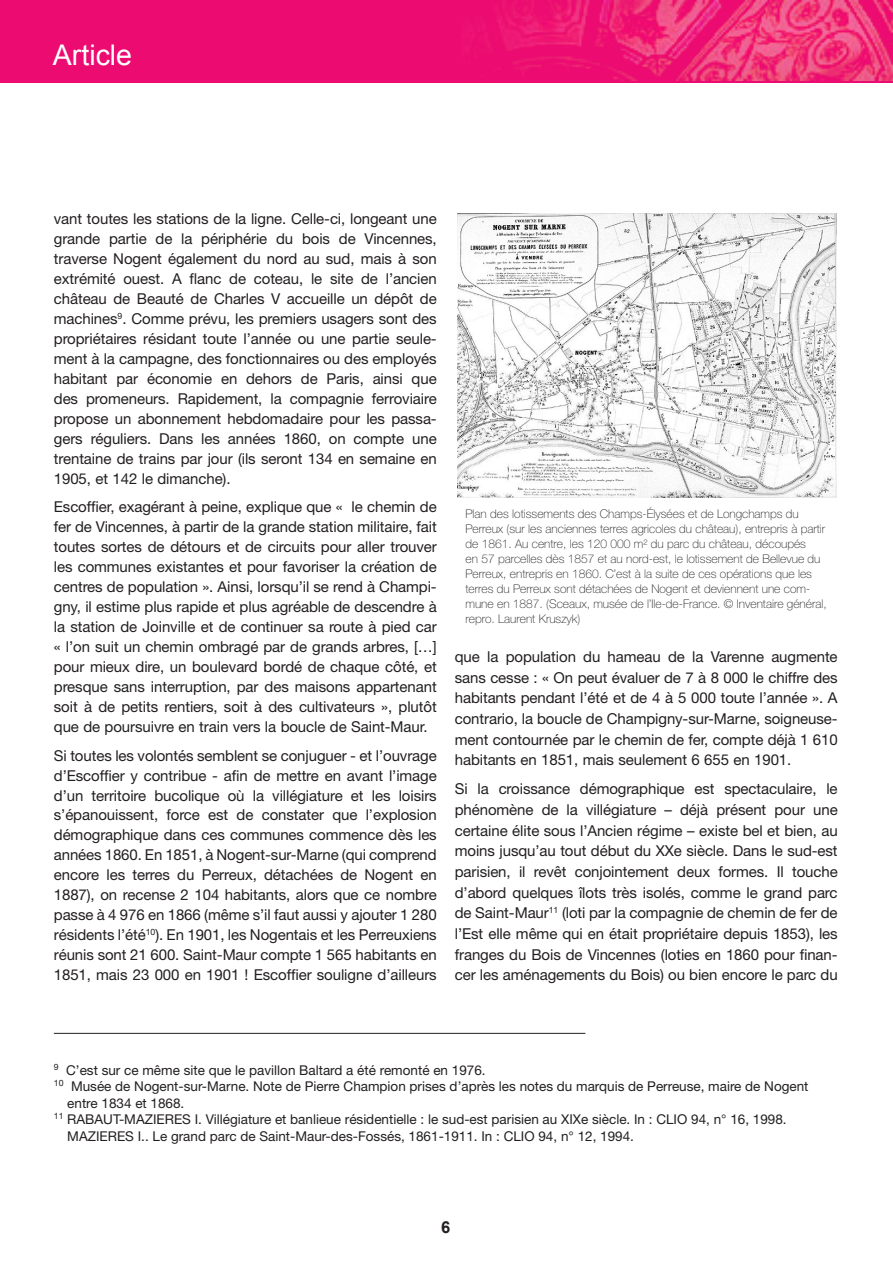
<style>
.page{position:relative;width:893px;height:1263px;background:#fff}
.page>*{position:absolute;margin:0;border:0;box-sizing:border-box;transform-origin:0 0}
.t1{font:28.5px "Arial";color:#fff}
.t2{font:700 16.5px "Arial";color:#231f20}
.TEXTE{font:15px/20px "Helvetica Neue";letter-spacing:-.005em;color:#231f20;text-align:justify}
.t3{font:13.5px/16.5px "Helvetica Neue";color:#231f20}
.L2GENDES{font:100 12px/15px "Helvetica Neue";color:#231f20}
</style>
<div class="page">
<div style="left:0;top:0;width:892px;height:82px;background:#ec0b71"></div>
<img style="left:488px;top:0;width:404px;height:81px">
<hr style="left:892px;top:0;width:1px;height:82px;background:#ec0b71">
<hr style="left:54px;top:1033px;width:531px;height:1px;background:#231f20">
<img style="left:457px;top:214px;width:379px;height:283px">
<h1 class="t1" style="left:53px;top:37px;width:81px">Article</h1>
<p class="TEXTE" style="left:54px;top:209px;width:384px">vant toutes les stations de la ligne. Celle-ci, longeant une grande partie de la périphérie du bois de Vincennes, traverse Nogent également du nord au sud, mais à son extrémité ouest. A flanc de coteau, le site de l’ancien château de Beauté de Charles V accueille un dépôt de machines<sup>9</sup>. Comme prévu, les premiers usagers sont des propriétaires résidant toute l’année ou une partie seule&shy;ment à la campagne, des fonctionnaires ou des employés habitant par économie en dehors de Paris, ainsi que des promeneurs. Rapidement, la compagnie ferroviaire propose un abonnement hebdomadaire pour les passa&shy;gers réguliers. Dans les années 1860, on compte une trentaine de trains par jour (ils seront 134 en semaine en 1905, et 142 le dimanche).</p>
<p class="TEXTE" style="left:54px;top:497px;width:384px">Escoffier, exagérant à peine, explique que « le chemin de fer de Vincennes, à partir de la grande station militaire, fait toutes sortes de détours et de circuits pour aller trouver les communes existantes et pour favoriser la création de centres de population ». Ainsi, lorsqu’il se rend à Champi&shy;gny, il estime plus rapide et plus agréable de descendre à la station de Joinville et de continuer sa route à pied car « l’on suit un chemin ombragé par de grands arbres, […] pour mieux dire, un boulevard bordé de chaque côté, et presque sans interruption, par des maisons appartenant soit à de petits rentiers, soit à des cultivateurs », plutôt que de poursuivre en train vers la boucle de Saint-Maur.</p>
<p class="TEXTE" style="left:54px;top:745px;width:384px">Si toutes les volontés semblent se conjuguer - et l’ouvrage d’Escoffier y contribue - afin de mettre en avant l’image d’un territoire bucolique où la villégiature et les loisirs s’épanouissent, force est de constater que l’explosion démographique dans ces communes commence dès les années 1860. En 1851, à Nogent-sur-Marne (qui comprend encore les terres du Perreux, détachées de Nogent en 1887), on recense 2 104 habitants, alors que ce nombre passe à 4 976 en 1866 (même s’il faut aussi y ajouter 1 280 résidents l’été<sup>10</sup>). En 1901, les Nogentais et les Perreuxiens réunis sont 21 600. Saint-Maur compte 1 565 habitants en 1851, mais 23 000 en 1901 ! Escoffier souligne d’ailleurs</p>
<p class="L2GENDES" style="left:465px;top:506px;width:363px">Plan des lotissements des Champs-Élysées et de Longchamps du Perreux (sur les anciennes terres agricoles du château), entrepris à partir de 1861. Au centre, les 120 000 m² du parc du château, découpés<br>en 57 parcelles dès 1857 et au nord-est, le lotissement de Bellevue du Perreux, entrepris en 1860. C’est à la suite de ces opérations que les terres du Perreux sont détachées de Nogent et deviennent une com&shy;mune en 1887. (Sceaux, musée de l’Ile-de-France. © Inventaire général, repro. Laurent Kruszyk)</p>
<p class="TEXTE" style="left:455px;top:646px;width:384px;line-height:20.7px">que la population du hameau de la Varenne augmente sans cesse : « On peut évaluer de 7 à 8 000 le chiffre des habitants pendant l’été et de 4 à 5 000 toute l’année ». A contrario, la boucle de Champigny-sur-Marne, soigneuse&shy;ment contournée par le chemin de fer, compte déjà 1 610 habitants en 1851, mais seulement 6 655 en 1901.</p>
<p class="TEXTE" style="left:455px;top:778px;width:384px;line-height:20.7px">Si la croissance démographique est spectaculaire, le phénomène de la villégiature – déjà présent pour une certaine élite sous l’Ancien régime – existe bel et bien, au moins jusqu’au tout début du XXe siècle. Dans le sud-est parisien, il revêt conjointement deux formes. Il touche d’abord quelques îlots très isolés, comme le grand parc de Saint-Maur<sup>11</sup> (loti par la compagnie de chemin de fer de l’Est elle même qui en était propriétaire depuis 1853), les franges du Bois de Vincennes (loties en 1860 pour finan&shy;cer les aménagements du Bois) ou bien encore le parc du</p>
<p class="t3" style="left:54px;top:1062px;width:433px"><sup>9</sup> C’est sur ce même site que le pavillon Baltard a été remonté en 1976.</p>
<p class="t3" style="left:67px;top:1078px;width:743px;text-indent:-13px"><sup>10</sup> Musée de Nogent-sur-Marne. Note de Pierre Champion prises d’après les notes du marquis de Perreuse, maire de Nogent entre 1834 et 1868.</p>
<p class="t3" style="left:67px;top:1111px;width:721px;text-indent:-13px"><sup>11</sup> RABAUT-MAZIERES I. Villégiature et banlieue résidentielle : le sud-est parisien au XIXe siècle. In : CLIO 94, n° 16, 1998.<br>MAZIERES I.. Le grand parc de Saint-Maur-des-Fossés, 1861-1911. In : CLIO 94, n° 12, 1994.</p>
<p class="t2" style="left:441px;top:1216px;width:11px">6</p>
</div>
